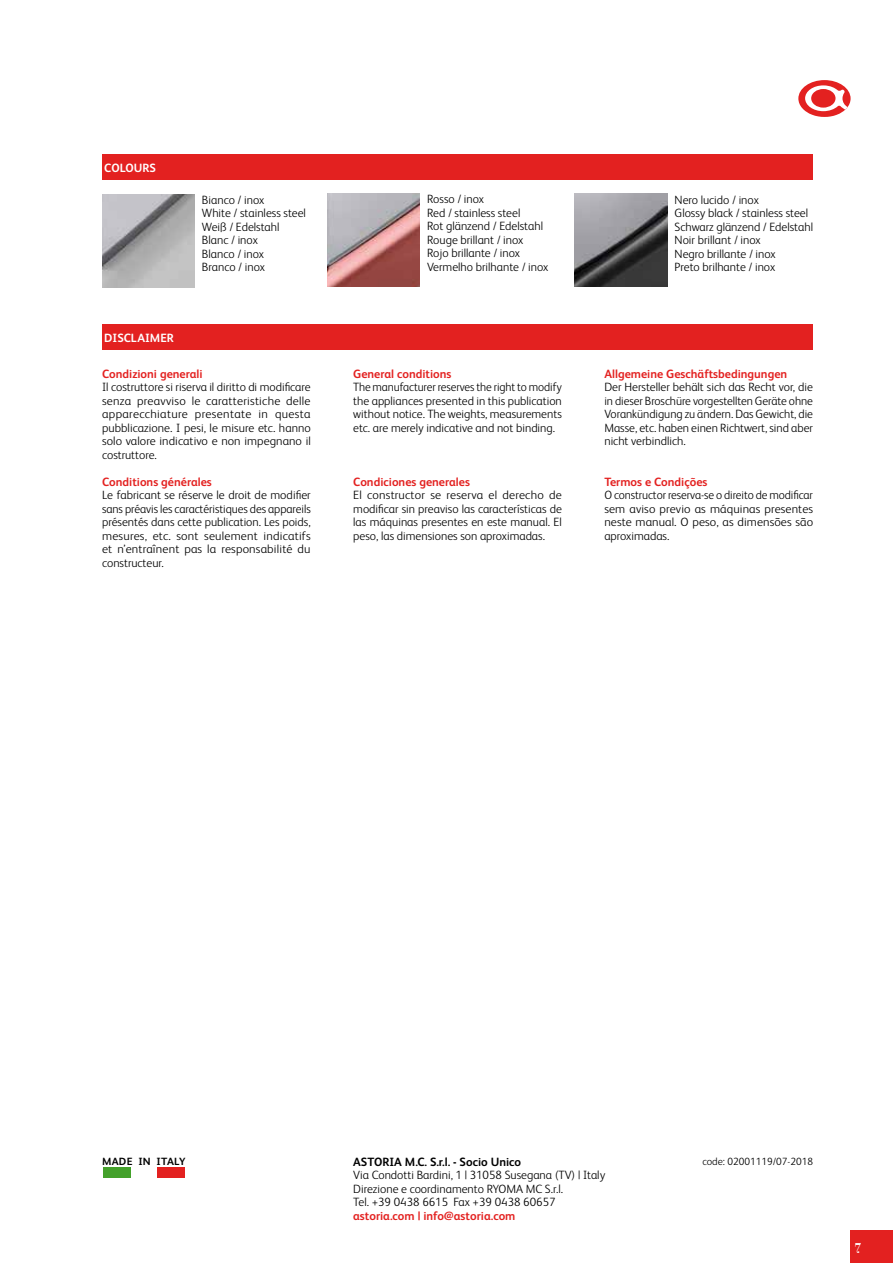
<style>
.page{position:relative;width:893px;height:1263px;background:#fff}
.page>*{position:absolute;margin:0;border:0;box-sizing:border-box;transform-origin:0 0}
.t1{font:700 15px "Filosofia";color:#fff}
.t2{font:300 12px/13.5px "FS Albert Pro";color:#000;text-align:justify}
.t3{font:700 12px "FS Albert Pro";color:#e32120}
.t4{font:700 12px "FS Albert Pro";color:#000}
.t5{font:700 12px "FS Albert Pro";color:#fff}
.t6{font:300 10.5px "FS Albert Pro";color:#000}
.t7{font:700 10.5px "FS Albert Pro";letter-spacing:.025em;color:#000}
</style>
<div class="page">
<div style="left:850px;top:1231px;width:43px;height:32px;background:#e32120"></div>
<div style="left:102px;top:325px;width:710px;height:25px;background:#e32120"></div>
<div style="left:102px;top:154px;width:710px;height:26px;background:#e32120"></div>
<img style="left:327px;top:194px;width:93px;height:93px">
<img style="left:575px;top:194px;width:92px;height:93px">
<img style="left:102px;top:195px;width:93px;height:92px">
<svg style="left:798px;top:80px;width:53px;height:37px"></svg>
<div style="left:103px;top:1167px;width:27px;height:11px;background:#44a12b"></div>
<div style="left:157px;top:1167px;width:28px;height:11px;background:#e32120"></div>
<p class="t5" style="left:104px;top:159px;width:53px">COLOURS</p>
<p class="t5" style="left:104px;top:329px;width:71px">DISCLAIMER</p>
<p class="t2" style="left:202px;top:192px;width:105px;text-align:left">Bianco / inox<br>White / stainless steel<br>Weiß / Edelstahl<br>Blanc / inox<br>Blanco / inox<br>Branco / inox</p>
<p class="t2" style="left:427px;top:191px;width:123px;text-align:left">Rosso / inox<br>Red / stainless steel<br>Rot glänzend / Edelstahl<br>Rouge brillant / inox<br>Rojo brillante / inox<br>Vermelho brilhante / inox</p>
<p class="t2" style="left:675px;top:192px;width:140px;text-align:left">Nero lucido / inox<br>Glossy black / stainless steel<br>Schwarz glänzend / Edelstahl<br>Noir brillant / inox<br>Negro brillante / inox<br>Preto brilhante / inox</p>
<p class="t3" style="left:102px;top:365px;width:102px">Condizioni generali</p>
<p class="t2" style="left:102px;top:380px;width:210px">Il costruttore si riserva il diritto di modificare senza preavviso le caratteristiche delle apparecchiature presentate in questa pubblicazione. I pesi, le misure etc. hanno solo valore indicativo e non impegnano il costruttore.</p>
<p class="t3" style="left:102px;top:473px;width:111px">Conditions générales</p>
<p class="t2" style="left:102px;top:488px;width:210px">Le fabricant se réserve le droit de modifier sans préavis les caractéristiques des appareils présentés dans cette publication. Les poids, mesures, etc. sont seulement indicatifs et n’entraînent pas la responsabilité du constructeur.</p>
<p class="t3" style="left:353px;top:365px;width:100px">General conditions</p>
<p class="t2" style="left:353px;top:380px;width:210px">The manufacturer reserves the right to modify the appliances presented in this publication without notice. The weights, measurements etc. are merely indicative and not binding.</p>
<p class="t3" style="left:353px;top:473px;width:118px">Condiciones generales</p>
<p class="t2" style="left:353px;top:488px;width:210px">El constructor se reserva el derecho de modificar sin preaviso las características de las máquinas presentes en este manual. El peso, las dimensiones son aproximadas.</p>
<p class="t3" style="left:604px;top:365px;width:184px">Allgemeine Geschäftsbedingungen</p>
<p class="t2" style="left:604px;top:380px;width:210px">Der Hersteller behält sich das Recht vor, die in dieser Broschüre vorgestellten Geräte ohne Vorankündigung zu ändern. Das Gewicht, die Masse, etc. haben einen Richtwert, sind aber nicht verbindlich.</p>
<p class="t3" style="left:604px;top:473px;width:105px">Termos e Condições</p>
<p class="t2" style="left:604px;top:488px;width:210px">O constructor reserva-se o direito de modificar sem aviso previo as máquinas presentes neste manual. O peso, as dimensões são aproximadas.</p>
<p class="t7" style="left:102px;top:1154px;width:85px">MADE IN ITALY</p>
<p class="t4" style="left:353px;top:1153px;width:169px">ASTORIA M.C. S.r.l. - Socio Unico</p>
<p class="t6" style="left:702px;top:1154px;width:112px">code: 02001119/07-2018</p>
<p class="t2" style="left:353px;top:1168px;width:254px;text-align:left">Via Condotti Bardini, 1 | 31058 Susegana (TV) | Italy<br>Direzione e coordinamento RYOMA MC S.r.l.<br>Tel. +39 0438 6615 Fax +39 0438 60657</p>
<p class="t3" style="left:353px;top:1207px;width:164px">astoria.com | info@astoria.com</p>
<p class="t1" style="left:855px;top:1235px;width:8px">7</p>
</div>
